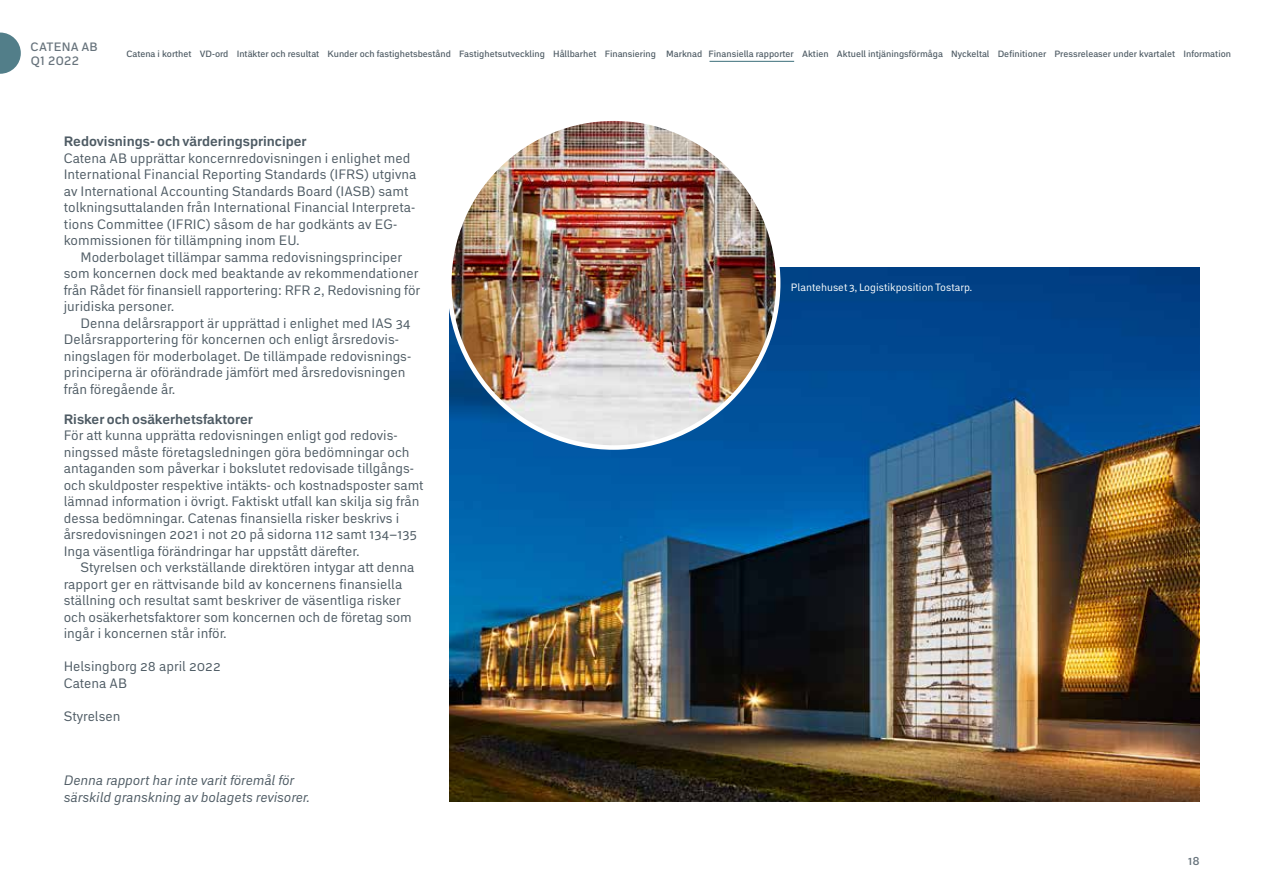
<style>
.page{position:relative;width:1263px;height:893px;background:#fff}
.page>*{position:absolute;margin:0;border:0;box-sizing:border-box;transform-origin:0 0}
.t1{font:13.5px/16.5px "Embarcadero MVB Pro";color:#4e5b64}
.t2{font:italic 13.5px/16.5px "Embarcadero MVB Pro";color:#4e5b64}
.t3{font:700 13.5px "Embarcadero MVB Pro";color:#4e5b64}
.t4{font:500 12px/13.5px "Embarcadero MVB Pro";letter-spacing:.02em;color:#67737c}
.t5{font:10.5px "Embarcadero MVB Pro";color:#fff}
.t6{font:500 9px "Embarcadero MVB Pro";color:#4e5b64}
</style>
<div class="page">
<svg style="left:0;top:33px;width:21px;height:41px"></svg>
<img style="left:449px;top:267px;width:750px;height:534px">
<img style="left:449px;top:119px;width:329px;height:329px;border-radius:164px">
<hr style="left:709px;top:61px;width:85px;height:1px;background:#527e89">
<p class="t4" style="left:31px;top:40px;width:69px">CATENA AB<br>Q1 2022</p>
<p class="t6" style="left:126px;top:47px;width:1106px">Catena i korthet VD-ord Intäkter och resultat Kunder och fastighetsbestånd Fastighetsutveckling Hållbarhet Finansiering Marknad Finansiella rapporter Aktien Aktuell intjäningsförmåga Nyckeltal Definitioner Pressreleaser under kvartalet Information</p>
<p class="t3" style="left:64px;top:132px;width:244px">Redovisnings- och värderingsprinciper</p>
<p class="t1" style="left:64px;top:149px;width:354px">Catena AB upprättar koncernredovisningen i enlighet med International Financial Reporting Standards (IFRS) utgivna av International Accounting Standards Board (IASB) samt tolkningsuttalanden från International Financial Interpreta&shy;tions Committee (IFRIC) såsom de har godkänts av EG&shy;kommissionen för tillämpning inom EU.</p>
<p class="t1" style="left:64px;top:248px;width:358px;text-indent:17px">Moderbolaget tillämpar samma redovisningsprinciper som koncernen dock med beaktande av rekommendationer från Rådet för finansiell rapportering: RFR 2, Redovisning för juridiska personer.</p>
<p class="t1" style="left:64px;top:314px;width:349px;text-indent:17px">Denna delårsrapport är upprättad i enlighet med IAS 34<br>Delårsrapportering för koncernen och enligt årsredovis&shy;ningslagen för moderbolaget. De tillämpade redovisnings&shy;principerna är oförändrade jämfört med årsredovisningen från föregående år.</p>
<p class="t3" style="left:64px;top:409px;width:191px">Risker och osäkerhetsfaktorer</p>
<p class="t1" style="left:64px;top:427px;width:361px">För att kunna upprätta redovisningen enligt god redovis&shy;ningssed måste företagsledningen göra bedömningar och antaganden som påverkar i bokslutet redovisade tillgångs&shy;och skuldposter respektive intäkts- och kostnadsposter samt lämnad information i övrigt. Faktiskt utfall kan skilja sig från dessa bedömningar. Catenas finansiella risker beskrivs i årsredovisningen 2021 i not 20 på sidorna 112 samt 134–135<br>Inga väsentliga förändringar har uppstått därefter.</p>
<p class="t1" style="left:64px;top:559px;width:352px;text-indent:17px">Styrelsen och verkställande direktören intygar att denna rapport ger en rättvisande bild av koncernens finansiella ställning och resultat samt beskriver de väsentliga risker och osäkerhetsfaktorer som koncernen och de företag som ingår i koncernen står inför.</p>
<p class="t1" style="left:64px;top:658px;width:158px">Helsingborg 28 april 2022<br>Catena AB</p>
<p class="t1" style="left:64px;top:707px;width:58px">Styrelsen</p>
<p class="t2" style="left:64px;top:772px;width:247px">Denna rapport har inte varit föremål för särskild granskning av bolagets revisorer.</p>
<p class="t5" style="left:791px;top:280px;width:183px">Plantehuset 3, Logistikposition Tostarp.</p>
<p class="t4" style="left:1188px;top:854px;width:14px">18</p>
</div>
